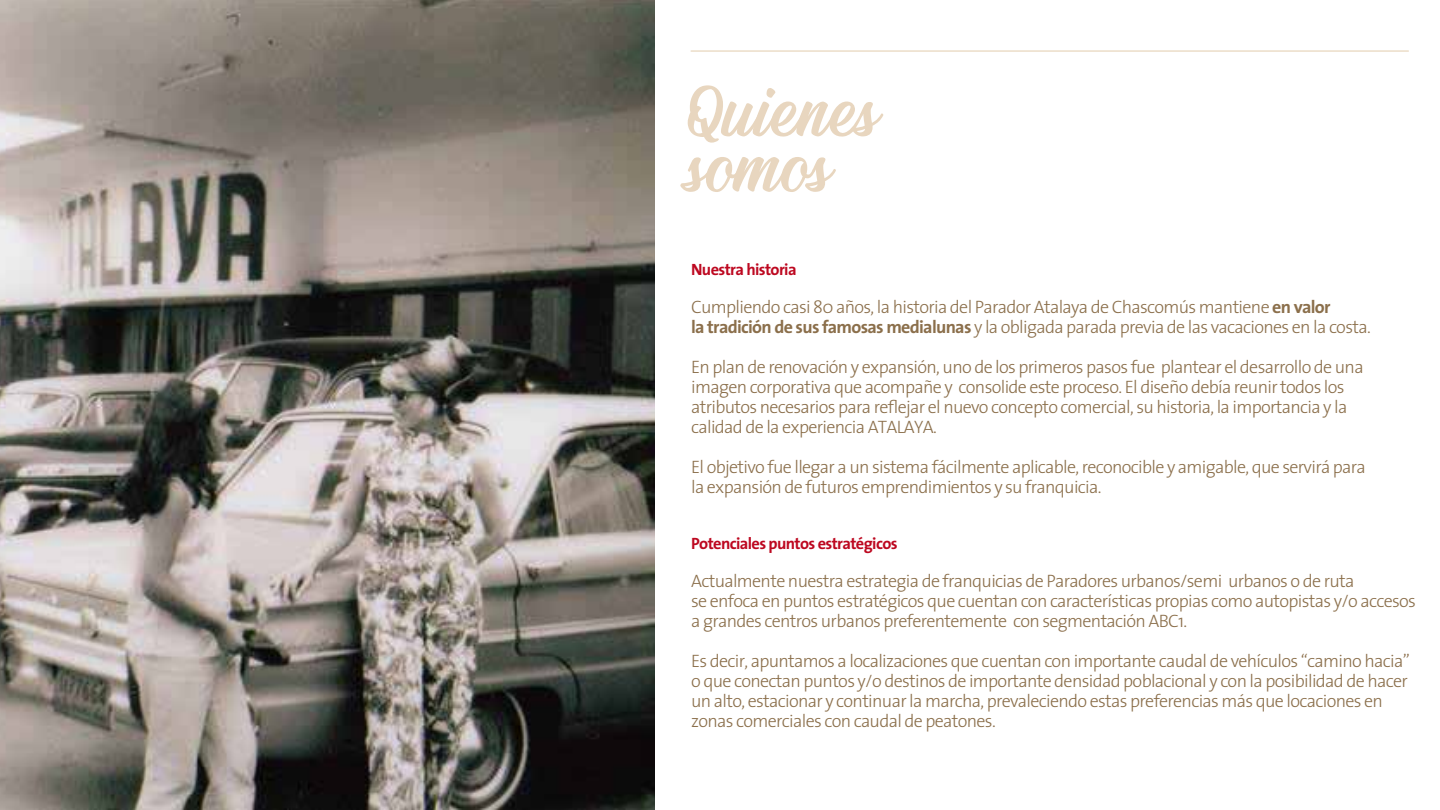
<style>
.page{position:relative;width:1440px;height:810px;background:#fff}
.page>*{position:absolute;margin:0;border:0;box-sizing:border-box;transform-origin:0 0}
.t1{font:89.7px "Michland";color:#e8d6bf}
.t2{font:300 18px/20px "The Sans";letter-spacing:-.04em;color:#8b6f4b}
.t3{font:700 16.42px "The Sans";letter-spacing:-.04em;color:#bd0820}
.s1{font-weight:700}
</style>
<div class="page">
<hr style="left:691px;top:50px;width:717px;height:2px;background:#ecddc8">
<img style="left:0;top:0;width:655px;height:810px">
<h1 class="t1" style="left:688px;top:72px;width:194px">Quienes</h1>
<h1 class="t1" style="left:688px;top:127px;width:147px">somos</h1>
<p class="t3" style="left:691px;top:255px;width:107px">Nuestra historia</p>
<p class="t2" style="left:691px;top:296px;width:681px">Cumpliendo casi 80 años, la historia del Parador Atalaya de Chascomús mantiene <span class="s1">en valor<br>la tradición de sus famosas medialunas</span> y la obligada parada previa de las vacaciones en la costa.</p>
<p class="t2" style="left:691px;top:356px;width:674px">En plan de renovación y expansión, uno de los primeros pasos fue plantear el desarrollo de una imagen corporativa que acompañe y consolide este proceso. El diseño debía reunir todos los atributos necesarios para reflejar el nuevo concepto comercial, su historia, la importancia y la calidad de la experiencia ATALAYA.</p>
<p class="t2" style="left:691px;top:456px;width:676px">El objetivo fue llegar a un sistema fácilmente aplicable, reconocible y amigable, que servirá para la expansión de futuros emprendimientos y su franquicia.</p>
<p class="t3" style="left:691px;top:529px;width:208px">Potenciales puntos estratégicos</p>
<p class="t2" style="left:691px;top:570px;width:726px">Actualmente nuestra estrategia de franquicias de Paradores urbanos/semi urbanos o de ruta<br>se enfoca en puntos estratégicos que cuentan con características propias como autopistas y/o accesos a grandes centros urbanos preferentemente con segmentación ABC1.</p>
<p class="t2" style="left:691px;top:650px;width:720px">Es decir, apuntamos a localizaciones que cuentan con importante caudal de vehículos “camino hacia” o que conectan puntos y/o destinos de importante densidad poblacional y con la posibilidad de hacer un alto, estacionar y continuar la marcha, prevaleciendo estas preferencias más que locaciones en zonas comerciales con caudal de peatones.</p>
</div>
